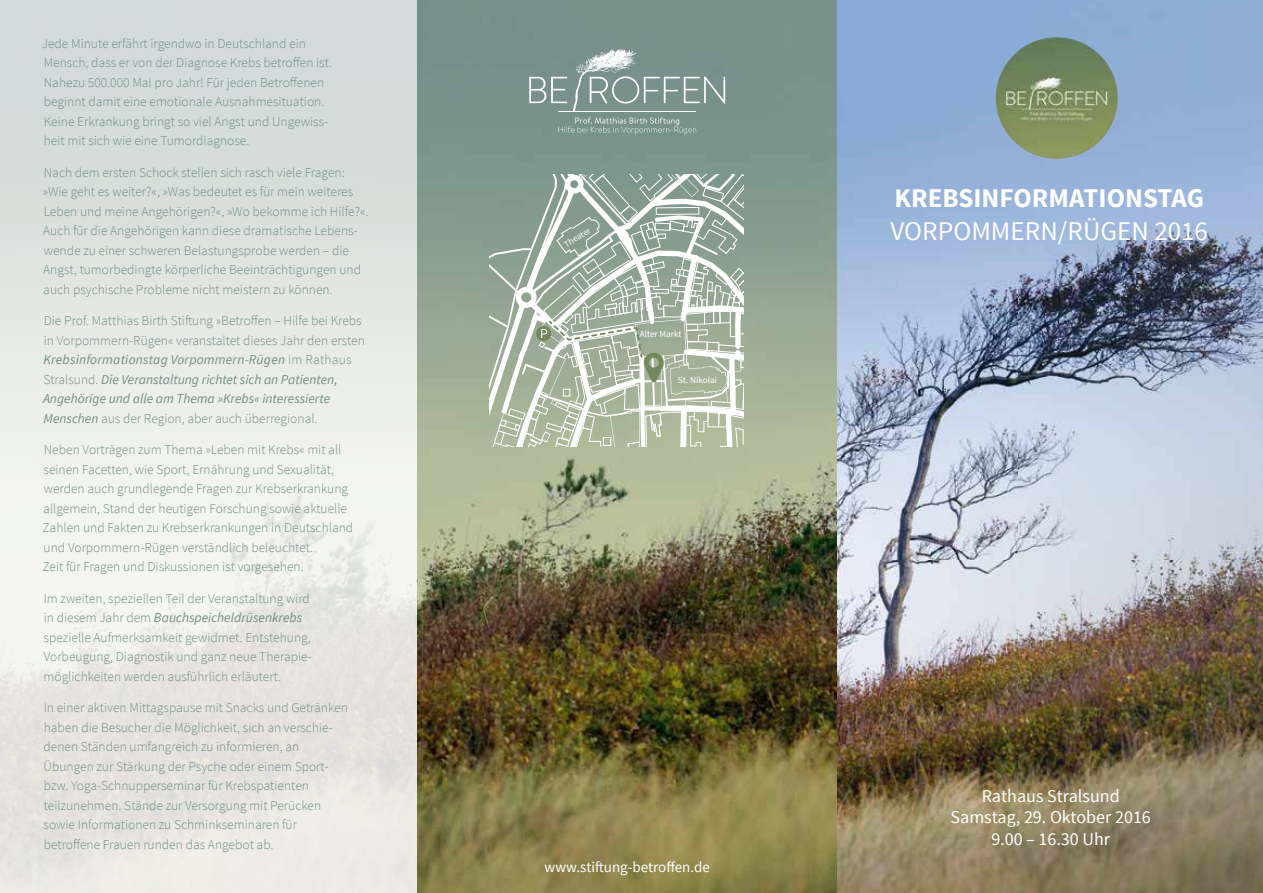
<style>
.page{position:relative;width:1263px;height:893px;background:#fff}
.page>*{position:absolute;margin:0;border:0;box-sizing:border-box;transform-origin:0 0}
.t1{font:700 27px "Source Sans Pro";color:#fff}
.t2{font:27px "Source Sans Pro";color:#fff}
.t3{font:18px/21.6px "Source Sans Pro";color:#fff;text-align:center}
.t4{font:15px "Source Sans Pro";color:#fff}
.t5{font:300 13.5px/19.5px "Source Sans Pro";color:#738f89}
.t6{font:9.15px "Source Sans Pro";color:#fff}
.s1{font-weight:400;font-style:italic}
</style>
<div class="page">
<img style="left:417px;top:0;width:421px;height:893px">
<div style="left:0;top:0;width:417px;height:893px;background:linear-gradient(to bottom,#d7e0de,#f2eee8)"></div>
<img style="left:838px;top:0;width:425px;height:893px">
<img style="left:996px;top:37px;width:122px;height:122px;border-radius:61px">
<hr style="left:558px;top:111px;width:138px;height:1px;background:#fff">
<svg style="left:558px;top:117px;width:138px;height:17px;background:#889f97"></svg>
<svg style="left:529px;top:49px;width:196px;height:62px;background:#899f9b"></svg>
<svg style="left:489px;top:175px;width:255px;height:271px"></svg>
<p class="t5" style="left:42px;top:34px;width:292px">Jede Minute erfährt irgendwo in Deutschland ein Mensch, dass er von der Diagnose Krebs betroffen ist.<br>Nahezu 500.000 Mal pro Jahr! Für jeden Betroffenen beginnt damit eine emotionale Ausnahmesituation.<br>Keine Erkrankung bringt so viel Angst und Ungewiss&shy;heit mit sich wie eine Tumordiagnose.</p>
<p class="t5" style="left:43px;top:163px;width:327px">Nach dem ersten Schock stellen sich rasch viele Fragen: »Wie geht es weiter?«, »Was bedeutet es für mein weiteres Leben und meine Angehörigen?«, »Wo bekomme ich Hilfe?«.<br>Auch für die Angehörigen kann diese dramatische Lebens&shy;wende zu einer schweren Belastungsprobe werden – die Angst, tumorbedingte körperliche Beeinträchtigungen und auch psychische Probleme nicht meistern zu können.</p>
<p class="t5" style="left:43px;top:311px;width:323px">Die Prof. Matthias Birth Stiftung »Betroffen – Hilfe bei Krebs in Vorpommern-Rügen« veranstaltet dieses Jahr den ersten <span class="s1">Krebsinformationstag Vorpommern-Rügen</span> im Rathaus Stralsund. <span class="s1">Die Veranstaltung richtet sich an Patienten, Angehörige und alle am Thema »Krebs« interessierte Menschen</span> aus der Region, aber auch überregional.</p>
<p class="t5" style="left:43px;top:440px;width:312px">Neben Vorträgen zum Thema »Leben mit Krebs« mit all seinen Facetten, wie Sport, Ernährung und Sexualität, werden auch grundlegende Fragen zur Krebserkrankung allgemein, Stand der heutigen Forschung sowie aktuelle Zahlen und Fakten zu Krebserkrankungen in Deutschland und Vorpommern-Rügen verständlich beleuchtet.<br>Zeit für Fragen und Diskussionen ist vorgesehen.</p>
<p class="t5" style="left:44px;top:589px;width:270px">Im zweiten, speziellen Teil der Veranstaltung wird in diesem Jahr dem <span class="s1">Bauchspeicheldrüsenkrebs </span>spezielle Aufmerksamkeit gewidmet. Entstehung, Vorbeugung, Diagnostik und ganz neue Therapie&shy;möglichkeiten werden ausführlich erläutert.</p>
<p class="t5" style="left:43px;top:698px;width:306px">In einer aktiven Mittagspause mit Snacks und Getränken haben die Besucher die Möglichkeit, sich an verschie&shy;denen Ständen umfangreich zu informieren, an Übungen zur Stärkung der Psyche oder einem Sport&shy;bzw. Yoga-Schnupperseminar für Krebspatienten teilzunehmen. Stände zur Versorgung mit Perücken sowie Informationen zu Schminkseminaren für betroffene Frauen runden das Angebot ab.</p>
<p class="t6" style="left:562px;top:240px;width:31px;rotate:-32deg">Theater</p>
<p class="t6" style="left:640px;top:328px;width:44px">Alter Markt</p>
<p class="t6" style="left:678px;top:374px;width:41px">St. Nikolai</p>
<p class="t4" style="left:545px;top:857px;width:167px">www.stiftung-betroffen.de</p>
<h1 class="t1" style="left:895px;top:181px;width:311px">KREBSINFORMATIONSTAG</h1>
<h1 class="t2" style="left:890px;top:214px;width:319px">VORPOMMERN/RÜGEN 2016</h1>
<h2 class="t3" style="left:950px;top:785px;width:202px">Rathaus Stralsund<br>Samstag, 29. Oktober 2016<br>9.00 – 16.30 Uhr</h2>
</div>
